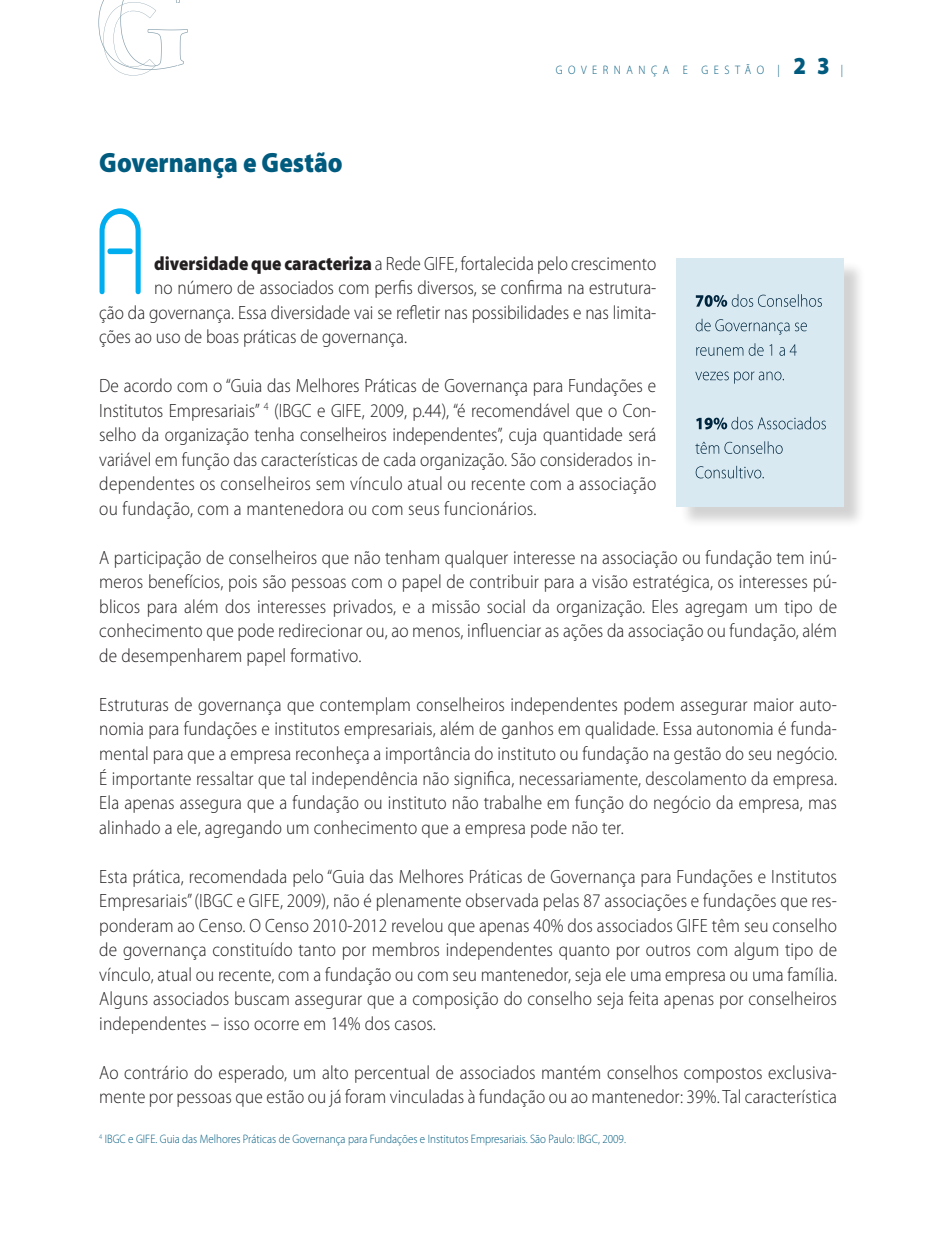
<style>
.page{position:relative;width:943px;height:1241px;background:#fff}
.page>*{position:absolute;margin:0;border:0;box-sizing:border-box;transform-origin:0 0}
.TEXTO_MIOLO{font:122.5px "Do It Again";color:#00aeef;scale:.9 1}
.TÍTULO{font:900 28px "Myriad Pro";color:#005b7f;scale:.9 1}
.TEXTO_MIOLO-2{font:300 19.25px/24.5px "Myriad Pro";letter-spacing:.01em;color:#231f20;text-align:justify;scale:.9 1}
.RODAPÉ{font:300 12.25px "Myriad Pro";color:#005b7f;scale:.9 1}
.RODAPÉ-2{font:300 12.25px "Myriad Pro";letter-spacing:.5em;color:#005b7f;scale:.9 1}
.s1{font-weight:900;font-size:24.5px}
.s2{font-weight:900}
</style>
<div class="page">
<svg style="left:98px;top:0;width:90px;height:75px"></svg>
<div style="left:679px;top:261px;width:194px;height:275px;background:#231f20;opacity:.2"></div>
<div style="left:676px;top:258px;width:167px;height:248px;background:#d8e9f1"></div>
<svg style="left:695px;top:465px;width:68px;height:13px"></svg>
<svg style="left:695px;top:441px;width:87px;height:13px"></svg>
<svg style="left:696px;top:416px;width:129px;height:13px"></svg>
<svg style="left:695px;top:371px;width:89px;height:12px"></svg>
<svg style="left:696px;top:343px;width:100px;height:13px"></svg>
<svg style="left:695px;top:318px;width:112px;height:16px"></svg>
<svg style="left:695px;top:294px;width:127px;height:13px"></svg>
<p class="TÍTULO" style="left:99px;top:146px;width:272px">Governança e Gestão</p>
<p class="RODAPÉ-2" style="left:555px;top:64px;width:321px">GOVERNANÇA E GESTÃO | <span class="s1">23</span> |</p>
<p class="TEXTO_MIOLO" style="left:94px;top:188px;width:59px">A</p>
<p class="TEXTO_MIOLO-2" style="left:154px;top:251px;width:559px"><span class="s2">diversidade que caracteriza</span> a Rede GIFE, fortalecida pelo crescimento</p>
<p class="TEXTO_MIOLO-2" style="left:154px;top:276px;width:559px">no número de associados com perfis diversos, se confirma na estrutura-</p>
<p class="TEXTO_MIOLO-2" style="left:99px;top:300px;width:620px">ção da governança. Essa diversidade vai se refletir nas possibilidades e nas limita-</p>
<p class="TEXTO_MIOLO-2" style="left:99px;top:325px;width:343px">ções ao uso de boas práticas de governança.</p>
<p class="TEXTO_MIOLO-2" style="left:99px;top:374px;width:620px">De acordo com o “Guia das Melhores Práticas de Governança para Fundações e Institutos Empresariais” <sup>4</sup> (IBGC e GIFE, 2009, p.44), “é recomendável que o Con&shy;selho da organização tenha conselheiros independentes”, cuja quantidade será variável em função das características de cada organização. São considerados in&shy;dependentes os conselheiros sem vínculo atual ou recente com a associação ou fundação, com a mantenedora ou com seus funcionários.</p>
<p class="TEXTO_MIOLO-2" style="left:99px;top:545px;width:821px">A participação de conselheiros que não tenham qualquer interesse na associação ou fundação tem inú&shy;meros benefícios, pois são pessoas com o papel de contribuir para a visão estratégica, os interesses pú&shy;blicos para além dos interesses privados, e a missão social da organização. Eles agregam um tipo de conhecimento que pode redirecionar ou, ao menos, influenciar as ações da associação ou fundação, além de desempenharem papel formativo.</p>
<p class="TEXTO_MIOLO-2" style="left:99px;top:692px;width:821px">Estruturas de governança que contemplam conselheiros independentes podem assegurar maior auto&shy;nomia para fundações e institutos empresariais, além de ganhos em qualidade. Essa autonomia é funda&shy;mental para que a empresa reconheça a importância do instituto ou fundação na gestão do seu negócio.<br>É importante ressaltar que tal independência não significa, necessariamente, descolamento da empresa.<br>Ela apenas assegura que a fundação ou instituto não trabalhe em função do negócio da empresa, mas alinhado a ele, agregando um conhecimento que a empresa pode não ter.</p>
<p class="TEXTO_MIOLO-2" style="left:99px;top:864px;width:821px">Esta prática, recomendada pelo “Guia das Melhores Práticas de Governança para Fundações e Institutos Empresariais” (IBGC e GIFE, 2009), não é plenamente observada pelas 87 associações e fundações que res&shy;ponderam ao Censo. O Censo 2010-2012 revelou que apenas 40% dos associados GIFE têm seu conselho de governança constituído tanto por membros independentes quanto por outros com algum tipo de vínculo, atual ou recente, com a fundação ou com seu mantenedor, seja ele uma empresa ou uma família.<br>Alguns associados buscam assegurar que a composição do conselho seja feita apenas por conselheiros independentes – isso ocorre em 14% dos casos.</p>
<p class="TEXTO_MIOLO-2" style="left:99px;top:1060px;width:821px">Ao contrário do esperado, um alto percentual de associados mantém conselhos compostos exclusiva&shy;mente por pessoas que estão ou já foram vinculadas à fundação ou ao mantenedor: 39%. Tal característica</p>
<p class="RODAPÉ" style="left:99px;top:1131px;width:586px"><sup>4</sup> IBGC e GIFE. Guia das Melhores Práticas de Governança para Fundações e Institutos Empresariais. São Paulo: IBGC, 2009.</p>
</div>
